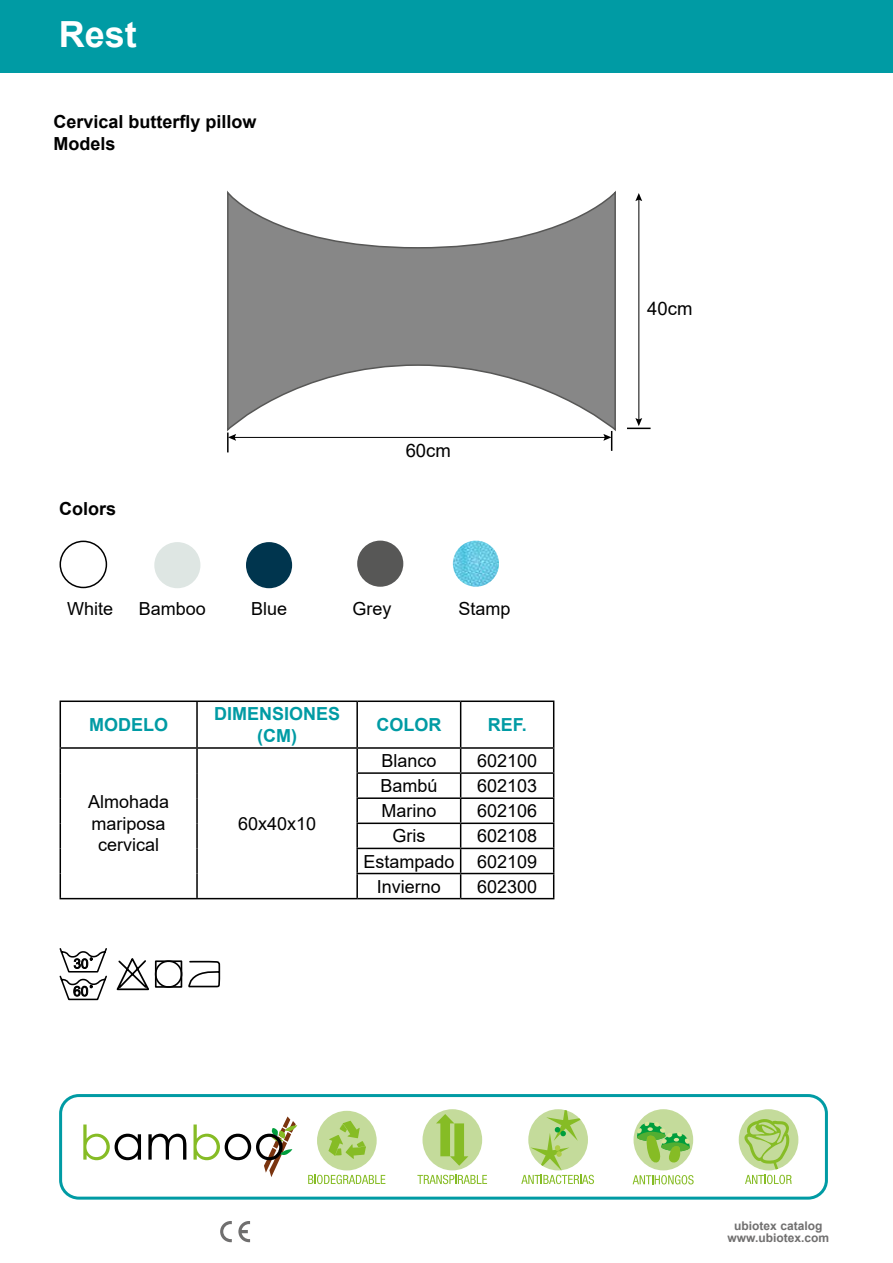
<style>
.page{position:relative;width:893px;height:1263px;background:#fff}
.page>*{position:absolute;margin:0;border:0;box-sizing:border-box;transform-origin:0 0}
.t1{font:700 36px "Arial";color:#fff}
.t2{font:18.45px "Arial";color:#000}
.t3{font:18px/21.6px "Arial";color:#000;text-align:center}
.t4{font:700 18px/21.6px "Arial";color:#000}
.t5{font:700 18px/21.6px "Arial";color:#009ba4;text-align:center}
.t6{font:700 12px/12px "Arial";color:#706f6f;text-align:center}
</style>
<div class="page">
<div style="left:0;top:0;width:893px;height:72px;background:#009ba4"></div>
<svg style="left:220px;top:1221px;width:12px;height:21px"></svg>
<svg style="left:238px;top:1221px;width:12px;height:21px"></svg>
<div style="left:59px;top:1094px;width:769px;height:105px;border:3px solid #009ba4;border-radius:18px"></div>
<svg style="left:227px;top:191px;width:389px;height:240px"></svg>
<hr style="left:638px;top:199px;width:1px;height:222px;background:#000">
<svg style="left:635px;top:193px;width:7px;height:8px"></svg>
<svg style="left:627px;top:418px;width:24px;height:11px"></svg>
<hr style="left:234px;top:437px;width:372px;height:1px;background:#000">
<svg style="left:229px;top:434px;width:7px;height:7px"></svg>
<svg style="left:603px;top:431px;width:9px;height:20px"></svg>
<hr style="left:227px;top:432px;width:2px;height:20px;background:#000">
<div style="left:60px;top:541px;width:47px;height:47px;border:2px solid #000;border-radius:50%"></div>
<div style="left:154px;top:542px;width:46px;height:46px;background:#dee6e3;border-radius:50%"></div>
<div style="left:246px;top:542px;width:46px;height:46px;background:#00354e;border-radius:50%"></div>
<div style="left:357px;top:541px;width:46px;height:46px;background:#575756;border-radius:50%"></div>
<img style="left:453px;top:541px;width:46px;height:46px;border-radius:23px">
<hr style="left:60px;top:700px;width:137px;height:2px;background:#000">
<hr style="left:60px;top:702px;width:1px;height:45px;background:#000">
<hr style="left:197px;top:700px;width:160px;height:2px;background:#000">
<hr style="left:196px;top:702px;width:2px;height:45px;background:#000">
<hr style="left:357px;top:700px;width:104px;height:2px;background:#000">
<hr style="left:356px;top:702px;width:2px;height:45px;background:#000">
<hr style="left:461px;top:700px;width:93px;height:2px;background:#000">
<hr style="left:460px;top:702px;width:1px;height:45px;background:#000">
<hr style="left:553px;top:702px;width:1px;height:45px;background:#000">
<hr style="left:60px;top:747px;width:137px;height:2px;background:#000">
<hr style="left:197px;top:747px;width:160px;height:2px;background:#000">
<hr style="left:196px;top:749px;width:2px;height:24px;background:#000">
<hr style="left:357px;top:747px;width:104px;height:2px;background:#000">
<hr style="left:356px;top:749px;width:2px;height:23px;background:#000">
<hr style="left:461px;top:747px;width:93px;height:2px;background:#000">
<hr style="left:196px;top:773px;width:2px;height:25px;background:#000">
<hr style="left:356px;top:772px;width:105px;height:2px;background:#000">
<hr style="left:356px;top:774px;width:2px;height:23px;background:#000">
<hr style="left:461px;top:772px;width:93px;height:2px;background:#000">
<hr style="left:196px;top:798px;width:2px;height:25px;background:#000">
<hr style="left:356px;top:797px;width:105px;height:2px;background:#000">
<hr style="left:356px;top:799px;width:2px;height:23px;background:#000">
<hr style="left:461px;top:797px;width:93px;height:2px;background:#000">
<hr style="left:196px;top:823px;width:2px;height:25px;background:#000">
<hr style="left:356px;top:822px;width:105px;height:2px;background:#000">
<hr style="left:356px;top:824px;width:2px;height:24px;background:#000">
<hr style="left:461px;top:822px;width:93px;height:2px;background:#000">
<hr style="left:196px;top:848px;width:2px;height:25px;background:#000">
<hr style="left:356px;top:848px;width:105px;height:1px;background:#000">
<hr style="left:356px;top:849px;width:2px;height:24px;background:#000">
<hr style="left:461px;top:848px;width:93px;height:1px;background:#000">
<svg style="left:60px;top:749px;width:1px;height:149px"></svg>
<hr style="left:196px;top:873px;width:2px;height:25px;background:#000">
<hr style="left:356px;top:873px;width:105px;height:1px;background:#000">
<hr style="left:356px;top:874px;width:2px;height:24px;background:#000">
<hr style="left:461px;top:873px;width:93px;height:1px;background:#000">
<svg style="left:460px;top:749px;width:1px;height:149px"></svg>
<svg style="left:553px;top:749px;width:1px;height:149px"></svg>
<hr style="left:60px;top:898px;width:137px;height:1px;background:#000">
<hr style="left:197px;top:898px;width:160px;height:1px;background:#000">
<hr style="left:357px;top:898px;width:104px;height:1px;background:#000">
<hr style="left:461px;top:898px;width:93px;height:1px;background:#000">
<svg style="left:59px;top:948px;width:48px;height:53px"></svg>
<svg style="left:116px;top:958px;width:33px;height:33px"></svg>
<div style="left:155px;top:960px;width:27px;height:28px;border:2px solid #000"></div>
<div style="left:155px;top:960px;width:27px;height:28px;border:2px solid #000;border-radius:50%"></div>
<svg style="left:188px;top:960px;width:33px;height:28px"></svg>
<svg style="left:83px;top:1124px;width:58px;height:36px"></svg>
<svg style="left:148px;top:1134px;width:38px;height:25px"></svg>
<svg style="left:193px;top:1116px;width:104px;height:61px"></svg>
<div style="left:739px;top:1109px;width:59px;height:61px;background:#c4db9b;border-radius:50%"></div>
<svg style="left:744px;top:1119px;width:45px;height:50px"></svg>
<svg style="left:745px;top:1175px;width:47px;height:9px"></svg>
<svg style="left:521px;top:1110px;width:73px;height:74px"></svg>
<div style="left:633px;top:1109px;width:60px;height:61px;background:#c4db9b;border-radius:50%"></div>
<svg style="left:637px;top:1121px;width:53px;height:42px"></svg>
<svg style="left:633px;top:1175px;width:61px;height:9px"></svg>
<div style="left:422px;top:1109px;width:60px;height:61px;background:#c4db9b;border-radius:50%"></div>
<svg style="left:436px;top:1114px;width:32px;height:52px"></svg>
<svg style="left:417px;top:1175px;width:70px;height:9px"></svg>
<svg style="left:308px;top:1175px;width:77px;height:9px"></svg>
<div style="left:317px;top:1111px;width:60px;height:59px;background:#c4db9b;border-radius:50%"></div>
<svg style="left:328px;top:1120px;width:38px;height:39px"></svg>
<h1 class="t1" style="left:59px;top:9px;width:80px">Rest</h1>
<p class="t4" style="left:54px;top:111px;width:205px">Cervical butterfly pillow<br>Models</p>
<p class="t4" style="left:59px;top:498px;width:59px">Colors</p>
<p class="t2" style="left:406px;top:438px;width:47px">60cm</p>
<p class="t3" style="left:67px;top:598px;width:48px">White</p>
<p class="t3" style="left:139px;top:598px;width:69px">Bamboo</p>
<p class="t3" style="left:251px;top:598px;width:38px">Blue</p>
<p class="t3" style="left:352px;top:598px;width:41px">Grey</p>
<p class="t3" style="left:458px;top:598px;width:54px">Stamp</p>
<p class="t5" style="left:89px;top:714px;width:81px">MODELO</p>
<p class="t5" style="left:214px;top:703px;width:128px">DIMENSIONES (CM)</p>
<p class="t5" style="left:376px;top:714px;width:66px">COLOR</p>
<p class="t5" style="left:488px;top:714px;width:41px">REF.</p>
<p class="t3" style="left:88px;top:791px;width:83px">Almohada mariposa cervical</p>
<p class="t3" style="left:238px;top:813px;width:80px">60x40x10</p>
<p class="t3" style="left:381px;top:750px;width:57px">Blanco</p>
<p class="t3" style="left:477px;top:750px;width:62px">602100</p>
<p class="t3" style="left:380px;top:775px;width:59px">Bambú</p>
<p class="t3" style="left:477px;top:775px;width:62px">602103</p>
<p class="t3" style="left:381px;top:800px;width:57px">Marino</p>
<p class="t3" style="left:477px;top:800px;width:62px">602106</p>
<p class="t3" style="left:392px;top:825px;width:34px">Gris</p>
<p class="t3" style="left:477px;top:825px;width:62px">602108</p>
<p class="t3" style="left:363px;top:850px;width:93px">Estampado</p>
<p class="t3" style="left:477px;top:850px;width:62px">602109</p>
<p class="t3" style="left:377px;top:875px;width:66px">Invierno</p>
<p class="t3" style="left:477px;top:875px;width:62px">602300</p>
<p class="t2" style="left:647px;top:296px;width:47px">40cm</p>
<p class="t6" style="left:727px;top:1220px;width:103px">ubiotex catalog www.ubiotex.com</p>
</div>
